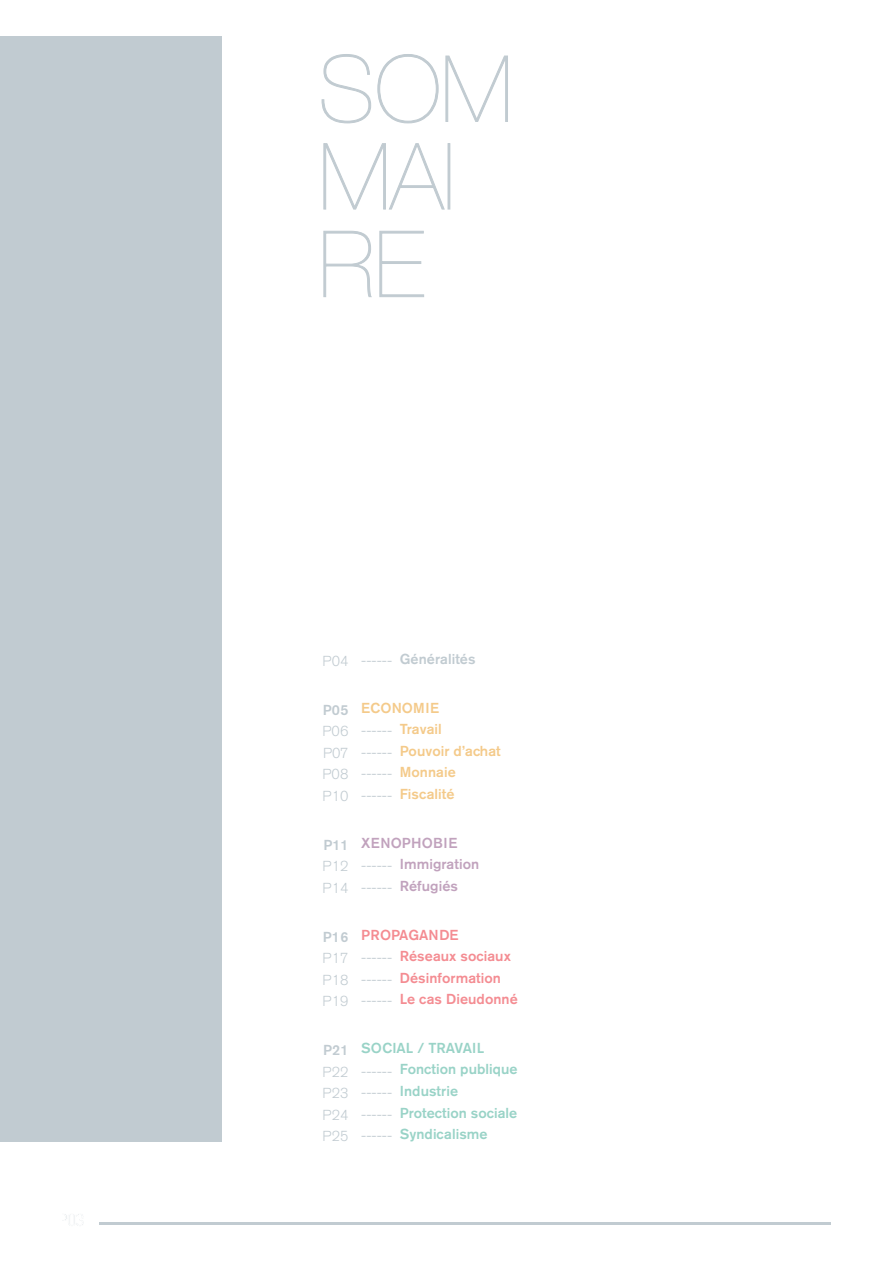
<style>
.page{position:relative;width:893px;height:1263px;background:#fff}
.page>*{position:absolute;margin:0;border:0;box-sizing:border-box;transform-origin:0 0}
.t1{font:200 91.65px/87.6px "Helvetica Neue";color:#c1cbd1}
.t2{font:300 14.4px/21.6px "Akzidenz Grotesk BE";letter-spacing:.005em;color:#c1cbd1;text-align:justify}
.t3{font:500 14.4px/21.6px "Akzidenz Grotesk BE";letter-spacing:.005em;color:#99d3c7}
.t4{font:500 14.4px/21.6px "Akzidenz Grotesk BE";letter-spacing:.005em;color:#f48c92}
.t5{font:500 14.4px/21.6px "Akzidenz Grotesk BE";letter-spacing:.005em;color:#f4ca8a}
.t6{font:500 14.4px "Akzidenz Grotesk BE";letter-spacing:.005em;color:#c1cbd1}
.t7{font:500 14.4px/21.6px "Akzidenz Grotesk BE";letter-spacing:.005em;color:#c1a2bd}
.t8{font:500 14.4px "Akzidenz Grotesk BE";letter-spacing:.025em;color:#c1a2bd}
</style>
<div class="page">
<svg style="left:321px;top:54px;width:50px;height:70px"></svg>
<svg style="left:377px;top:54px;width:62px;height:70px"></svg>
<svg style="left:445px;top:55px;width:63px;height:67px"></svg>
<svg style="left:323px;top:143px;width:122px;height:67px"></svg>
<div style="left:448px;top:144px;width:2px;height:65px;border:1px solid #c1cbd1"></div>
<svg style="left:323px;top:230px;width:49px;height:67px"></svg>
<svg style="left:379px;top:230px;width:45px;height:67px"></svg>
<div style="left:0;top:36px;width:221px;height:1106px;background:#c1cbd1"></div>
<hr style="left:99px;top:1222px;width:732px;height:3px;background:#c1cbd1">
<h1 class="t1" style="left:319px;top:45px;width:195px">SOM<br>MAI<br>RE</h1>
<p class="t2" style="left:323px;top:650px;width:27px">P04</p>
<p class="t6" style="left:323px;top:701px;width:27px">P05</p>
<p class="t2" style="left:322px;top:721px;width:28px">P06<br>P07<br>P08<br>P10</p>
<p class="t6" style="left:323px;top:836px;width:26px">P11</p>
<p class="t2" style="left:323px;top:856px;width:27px">P12<br>P14</p>
<p class="t6" style="left:323px;top:928px;width:27px">P16</p>
<p class="t2" style="left:323px;top:947px;width:27px">P17<br>P18<br>P19</p>
<p class="t6" style="left:323px;top:1041px;width:27px">P21</p>
<p class="t2" style="left:323px;top:1061px;width:27px">P22<br>P23<br>P24<br>P25</p>
<p class="t2" style="left:361px;top:650px;width:32px">------</p>
<p class="t6" style="left:400px;top:650px;width:77px">Généralités</p>
<p class="t5" style="left:361px;top:697px;width:79px">ECONOMIE</p>
<p class="t2" style="left:361px;top:721px;width:32px">------ ------ ------ ------</p>
<p class="t5" style="left:400px;top:718px;width:102px">Travail<br>Pouvoir d’achat<br>Monnaie<br>Fiscalité</p>
<p class="t8" style="left:361px;top:834px;width:98px">XENOPHOBIE</p>
<p class="t2" style="left:361px;top:856px;width:32px">------ ------</p>
<p class="t7" style="left:400px;top:853px;width:81px">Immigration<br>Réfugiés</p>
<p class="t4" style="left:361px;top:924px;width:99px">PROPAGANDE</p>
<p class="t2" style="left:361px;top:947px;width:32px">------ ------ ------</p>
<p class="t4" style="left:400px;top:945px;width:120px">Réseaux sociaux<br>Désinformation<br>Le cas Dieudonné</p>
<p class="t3" style="left:361px;top:1037px;width:125px">SOCIAL / TRAVAIL</p>
<p class="t2" style="left:361px;top:1061px;width:32px">------ ------ ------ ------</p>
<p class="t3" style="left:400px;top:1058px;width:119px">Fonction publique<br>Industrie<br>Protection sociale<br>Syndicalisme</p>
</div>
